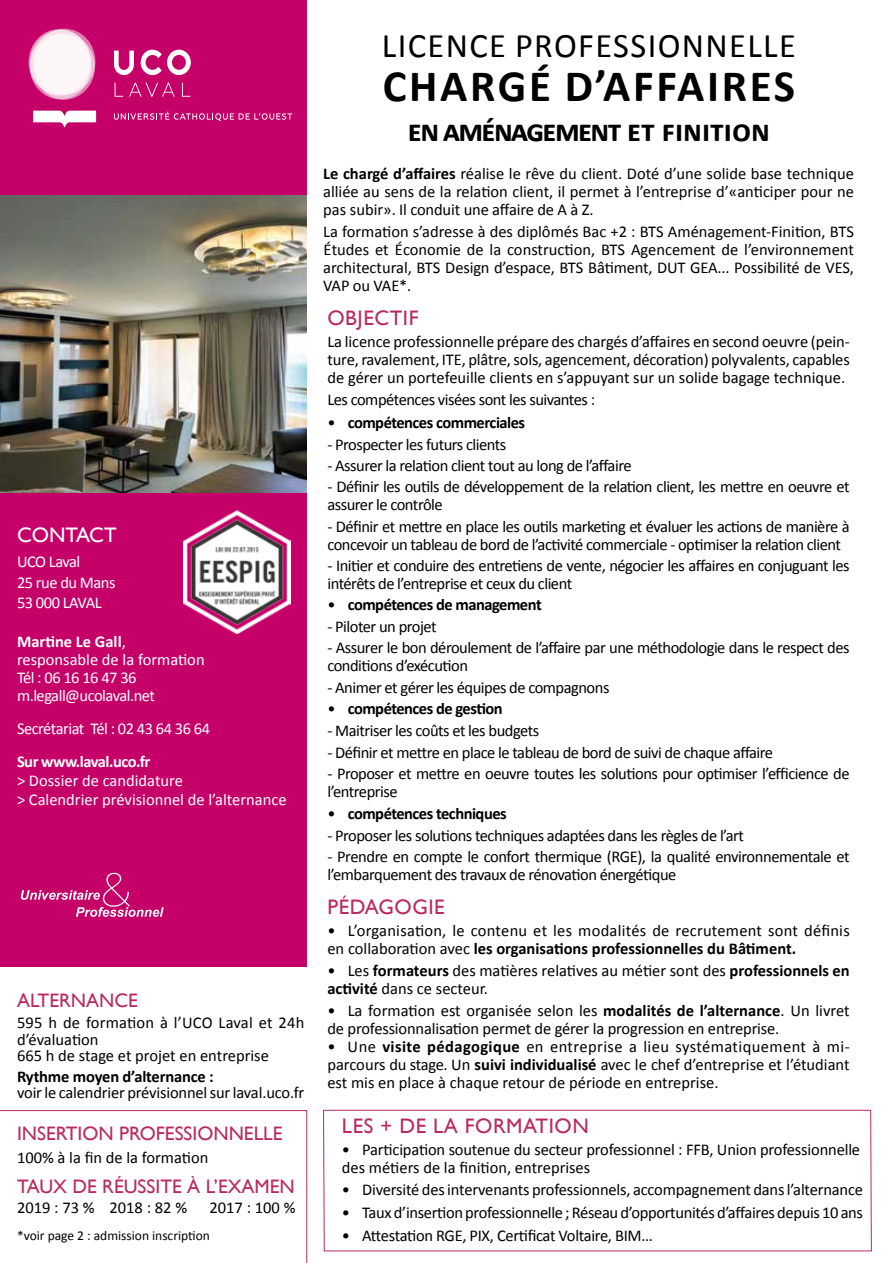
<style>
.page{position:relative;width:893px;height:1263px;background:#fff}
.page>*{position:absolute;margin:0;border:0;box-sizing:border-box;transform-origin:0 0}
.t1{font:100 46.35px "Roboto";color:#fff;scale:1.12 1}
.t2{font:700 45px "Calibri";letter-spacing:.06em;color:#000}
.t3{font:34.5px "Calibri";letter-spacing:.04em;color:#000}
.t4{font:700 31.5px "Calibri";letter-spacing:-.05em;color:#000}
.t5{font:21px "Gill Sans";letter-spacing:.025em;color:#ba2b5c}
.t6{font:21px "Gill Sans";color:#fff}
.t7{font:19.5px "Gill Sans";color:#ba2b5c}
.t8{font:16.5px/18px "Calibri";letter-spacing:-.03em;color:#000}
.t9{font:16.5px/18px "Calibri";letter-spacing:-.01em;color:#000}
.t10{font:16.5px/16.5px "Calibri";color:#000}
.t11{font:16.5px/18px "Calibri";letter-spacing:-.015em;color:#fff}
.t12{font:16.5px/18px "Calibri";letter-spacing:.015em;color:#000}
.t13{font:700 16.5px "Calibri";letter-spacing:-.03em;color:#000}
.t14{font:700 16.5px "Calibri";letter-spacing:-.01em;color:#000}
.t15{font:700 16.5px "Calibri";letter-spacing:-.03em;color:#fff}
.t16{font:13.5px "Calibri";color:#000}
.s1{font-weight:700}
.s2{color:#fff}
.s3{font-family:"Impact";font-size:21px;color:#fff}
.s4{font-weight:400}
</style>
<div class="page">
<div style="left:0;top:0;width:307px;height:966px;background:#c50068"></div>
<svg style="left:0;top:1110px;width:307px;height:153px"></svg>
<svg style="left:115px;top:83px;width:8px;height:14px"></svg>
<svg style="left:129px;top:83px;width:46px;height:14px"></svg>
<svg style="left:182px;top:83px;width:8px;height:14px"></svg>
<svg style="left:114px;top:112px;width:178px;height:9px"></svg>
<svg style="left:114px;top:51px;width:20px;height:24px"></svg>
<svg style="left:141px;top:50px;width:50px;height:25px"></svg>
<svg style="left:33px;top:111px;width:63px;height:17px"></svg>
<svg style="left:34px;top:29px;width:61px;height:65px"></svg>
<svg style="left:29px;top:29px;width:61px;height:66px"></svg>
<svg style="left:30px;top:30px;width:61px;height:66px"></svg>
<svg style="left:34px;top:34px;width:61px;height:66px;background:#f9ecf3"></svg>
<img style="left:0;top:196px;width:307px;height:296px">
<svg style="left:323px;top:1109px;width:549px;height:143px"></svg>
<svg style="left:21px;top:890px;width:79px;height:10px"></svg>
<svg style="left:76px;top:907px;width:88px;height:10px"></svg>
<img style="left:184px;top:510px;width:106px;height:123px">
<p class="t6" style="left:17px;top:522px;width:101px">CONTACT</p>
<p class="t11" style="left:17px;top:552px;width:100px;line-height:20.5px">UCO Laval<br>25 rue du Mans<br>53 000 LAVAL</p>
<p class="t11" style="left:17px;top:632px;width:189px"><span class="s1">Martine Le Gall</span>, responsable de la formation<br>Tél : 06 16 16 47 36 m.legall@ucolaval.net</p>
<p class="t11" style="left:17px;top:719px;width:195px">Secrétariat Tél : 02 43 64 36 64</p>
<p class="t15" style="left:17px;top:751px;width:135px">Sur www.laval.uco.fr</p>
<p class="t11" style="left:17px;top:771px;width:271px;line-height:19.2px">&gt; Dossier de candidature<br>&gt; Calendrier prévisionnel de l’alternance</p>
<h1 class="t1" style="left:100px;top:857px;width:30px">&amp;</h1>
<p class="t7" style="left:17px;top:989px;width:122px">ALTERNANCE</p>
<p class="t10" style="left:17px;top:1014px;width:289px">595 h de formation à l’UCO Laval et 24h d’évaluation<br>665 h de stage et projet en entreprise</p>
<p class="t14" style="left:17px;top:1066px;width:198px">Rythme moyen d’alternance :</p>
<p class="t9" style="left:17px;top:1084px;width:289px">voir le calendrier prévisionnel sur laval.uco.fr</p>
<p class="t7" style="left:17px;top:1122px;width:267px">INSERTION PROFESSIONNELLE</p>
<p class="t10" style="left:17px;top:1149px;width:273px">100% à la fin de la formation<span class="s2">O</span><span class="s3">MOTION</span></p>
<p class="t7" style="left:17px;top:1175px;width:279px">TAUX DE RÉUSSITE À L’EXAMEN</p>
<p class="t10" style="left:17px;top:1199px;width:172px">2019 : 73 % 2018 : 82 %</p>
<p class="t8" style="left:209px;top:1198px;width:87px">2017 : 100 %</p>
<p class="t16" style="left:17px;top:1227px;width:194px">*voir page 2 : admission inscription</p>
<h3 class="t3" style="left:382px;top:23px;width:415px">LICENCE PROFESSIONNELLE</h3>
<h2 class="t2" style="left:383px;top:58px;width:414px">CHARGÉ D’AFFAIRES</h2>
<h3 class="t4" style="left:408px;top:110px;width:363px">en aménagement et finition</h3>
<p class="t8" style="left:323px;top:164px;width:532px;text-align:justify"><span class="s1">Le chargé d’affaires</span> réalise le rêve du client. Doté d’une solide base technique alliée au sens de la relation client, il permet à l’entreprise d’«anticiper pour ne pas subir». Il conduit une affaire de A à Z.</p>
<p class="t8" style="left:323px;top:222px;width:532px;text-align:justify">La formation s’adresse à des diplômés Bac +2 : BTS Aménagement-Finition, BTS Études et Économie de la construction, BTS Agencement de l’environnement architectural, BTS Design d’espace, BTS Bâtiment, DUT GEA... Possibilité de VES, VAP ou VAE*.</p>
<p class="t5" style="left:327px;top:306px;width:93px">OBJECTIF</p>
<p class="t8" style="left:327px;top:333px;width:524px;text-align:justify">La licence professionnelle prépare des chargés d’affaires en second oeuvre (pein&shy;ture, ravalement, ITE, plâtre, sols, agencement, décoration) polyvalents, capables de gérer un portefeuille clients en s’appuyant sur un solide bagage technique.</p>
<p class="t8" style="left:327px;top:391px;width:269px">Les compétences visées sont les suivantes :</p>
<p class="t13" style="left:327px;top:412px;width:199px"><span class="s4">•</span> compétences commerciales</p>
<p class="t8" style="left:327px;top:436px;width:180px">- Prospecter les futurs clients</p>
<p class="t8" style="left:327px;top:457px;width:306px">- Assurer la relation client tout au long de l’affaire</p>
<p class="t8" style="left:327px;top:478px;width:524px">- Définir les outils de développement de la relation client, les mettre en oeuvre et assurer le contrôle</p>
<p class="t8" style="left:327px;top:517px;width:524px">- Définir et mettre en place les outils marketing et évaluer les actions de manière à concevoir un tableau de bord de l’activité commerciale - optimiser la relation client</p>
<p class="t8" style="left:327px;top:556px;width:524px">- Initier et conduire des entretiens de vente, négocier les affaires en conjuguant les intérêts de l’entreprise et ceux du client</p>
<p class="t13" style="left:327px;top:594px;width:216px"><span class="s4">•</span> compétences de management</p>
<p class="t8" style="left:327px;top:618px;width:111px">- Piloter un projet</p>
<p class="t8" style="left:327px;top:639px;width:524px">- Assurer le bon déroulement de l’affaire par une méthodologie dans le respect des conditions d’exécution</p>
<p class="t8" style="left:327px;top:678px;width:284px">- Animer et gérer les équipes de compagnons</p>
<p class="t13" style="left:327px;top:698px;width:177px"><span class="s4">•</span> compétences de gestion</p>
<p class="t8" style="left:327px;top:722px;width:213px">- Maitriser les coûts et les budgets</p>
<p class="t8" style="left:327px;top:744px;width:447px">- Définir et mettre en place le tableau de bord de suivi de chaque affaire</p>
<p class="t8" style="left:327px;top:765px;width:524px">- Proposer et mettre en oeuvre toutes les solutions pour optimiser l’efficience de l’entreprise</p>
<p class="t13" style="left:327px;top:803px;width:181px"><span class="s4">•</span> compétences techniques</p>
<p class="t8" style="left:327px;top:826px;width:418px">- Proposer les solutions techniques adaptées dans les règles de l’art</p>
<p class="t8" style="left:327px;top:848px;width:524px">- Prendre en compte le confort thermique (RGE), la qualité environnementale et l’embarquement des travaux de rénovation énergétique</p>
<p class="t5" style="left:327px;top:894px;width:119px">PÉDAGOGIE</p>
<p class="t12" style="left:327px;top:921px;width:524px">• L’organisation, le contenu et les modalités de recrutement sont définis en collaboration avec <span class="s1">les organisations professionnelles du Bâtiment.</span></p>
<p class="t10" style="left:327px;top:962px;width:524px;line-height:18px">• Les <span class="s1">formateurs</span> des matières relatives au métier sont des <span class="s1">professionnels en activité</span> dans ce secteur.</p>
<p class="t9" style="left:327px;top:1002px;width:524px">• La formation est organisée selon les <span class="s1">modalités de l’alternance</span>. Un livret de professionnalisation permet de gérer la progression en entreprise.</p>
<p class="t8" style="left:327px;top:1038px;width:524px;text-align:justify">• Une <span class="s1">visite pédagogique</span> en entreprise a lieu systématiquement à mi&shy;parcours du stage. Un <span class="s1">suivi individualisé</span> avec le chef d’entreprise et l’étudiant est mis en place à chaque retour de période en entreprise.</p>
<p class="t5" style="left:342px;top:1113px;width:248px">LES + DE LA FORMATION</p>
<p class="t9" style="left:342px;top:1141px;width:520px">• Participation soutenue du secteur professionnel : FFB, Union professionnelle des métiers de la finition, entreprises</p>
<p class="t9" style="left:342px;top:1181px;width:523px">• Diversité des intervenants professionnels, accompagnement dans l’alternance</p>
<p class="t8" style="left:342px;top:1203px;width:523px">• Taux d’insertion professionnelle ; Réseau d’opportunités d’affaires depuis 10 ans</p>
<p class="t8" style="left:342px;top:1227px;width:313px">• Attestation RGE, PIX, Certificat Voltaire, BIM...</p>
</div>
